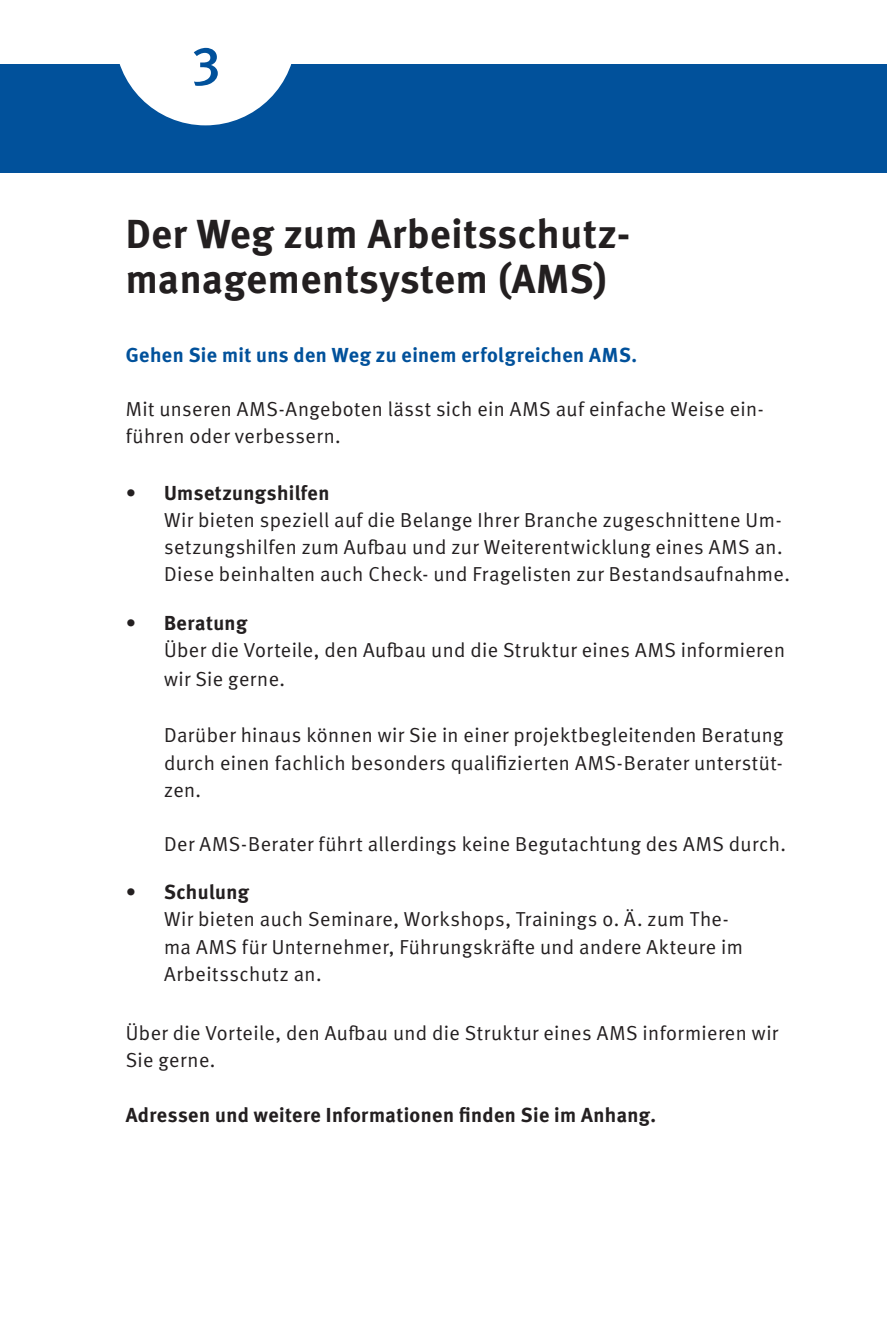
<style>
.page{position:relative;width:887px;height:1340px;background:#fff}
.page>*{position:absolute;margin:0;border:0;box-sizing:border-box;transform-origin:0 0}
.t1{font:500 54px "DGUV Meta";color:#01519b}
.t2{font:700 40.5px/45px "DGUV Meta";letter-spacing:.02em;color:#231f20}
.t3{font:20.25px/27.2px "DGUV Meta";letter-spacing:.02em;color:#231f20}
.t4{font:700 20.25px "DGUV Meta";letter-spacing:.02em;color:#231f20}
.t5{font:700 20.25px "DGUV Meta";letter-spacing:.02em;color:#01519b}
.s1{font-weight:700}
</style>
<div class="page">
<div style="left:0;top:64px;width:887px;height:108px;background:#01519b"></div>
<svg style="left:119px;top:64px;width:173px;height:61px"></svg>
<h1 class="t1" style="left:191px;top:34px;width:31px">3</h1>
<h2 class="t2" style="left:126px;top:212px;width:502px">Der Weg zum Arbeitsschutz&shy;managementsystem (AMS)</h2>
<p class="t5" style="left:126px;top:343px;width:513px">Gehen Sie mit uns den Weg zu einem erfolgreichen AMS.</p>
<p class="t3" style="left:126px;top:396px;width:639px">Mit unseren AMS-Angeboten lässt sich ein AMS auf einfache Weise ein&shy;führen oder verbessern.</p>
<p class="t3" style="left:164px;top:479px;width:627px;text-indent:-38px">• <span class="s1">Umsetzungshilfen<br></span>Wir bieten speziell auf die Belange Ihrer Branche zugeschnittene Um&shy;setzungshilfen zum Aufbau und zur Weiterentwicklung eines AMS an.<br>Diese beinhalten auch Check- und Fragelisten zur Bestandsaufnahme.</p>
<p class="t3" style="left:164px;top:609px;width:622px;text-indent:-38px">• <span class="s1">Beratung<br></span>Über die Vorteile, den Aufbau und die Struktur eines AMS informieren</p>
<p class="t3" style="left:164px;top:666px;width:123px">wir Sie gerne.</p>
<p class="t3" style="left:164px;top:722px;width:621px;text-align:justify">Darüber hinaus können wir Sie in einer projektbegleitenden Beratung durch einen fachlich besonders qualifizierten AMS-Berater unterstüt&shy;zen.</p>
<p class="t3" style="left:164px;top:830px;width:623px">Der AMS-Berater führt allerdings keine Begutachtung des AMS durch.</p>
<p class="t3" style="left:164px;top:879px;width:580px;text-indent:-38px">• <span class="s1">Schulung<br></span>Wir bieten auch Seminare, Workshops, Trainings o. Ä. zum The&shy;ma AMS für Unternehmer, Führungskräfte und andere Akteure im Arbeitsschutz an.</p>
<p class="t3" style="left:126px;top:1020px;width:654px">Über die Vorteile, den Aufbau und die Struktur eines AMS informieren wir<br>Sie gerne.</p>
<p class="t4" style="left:126px;top:1102px;width:532px">Adressen und weitere Informationen finden Sie im Anhang.</p>
</div>
